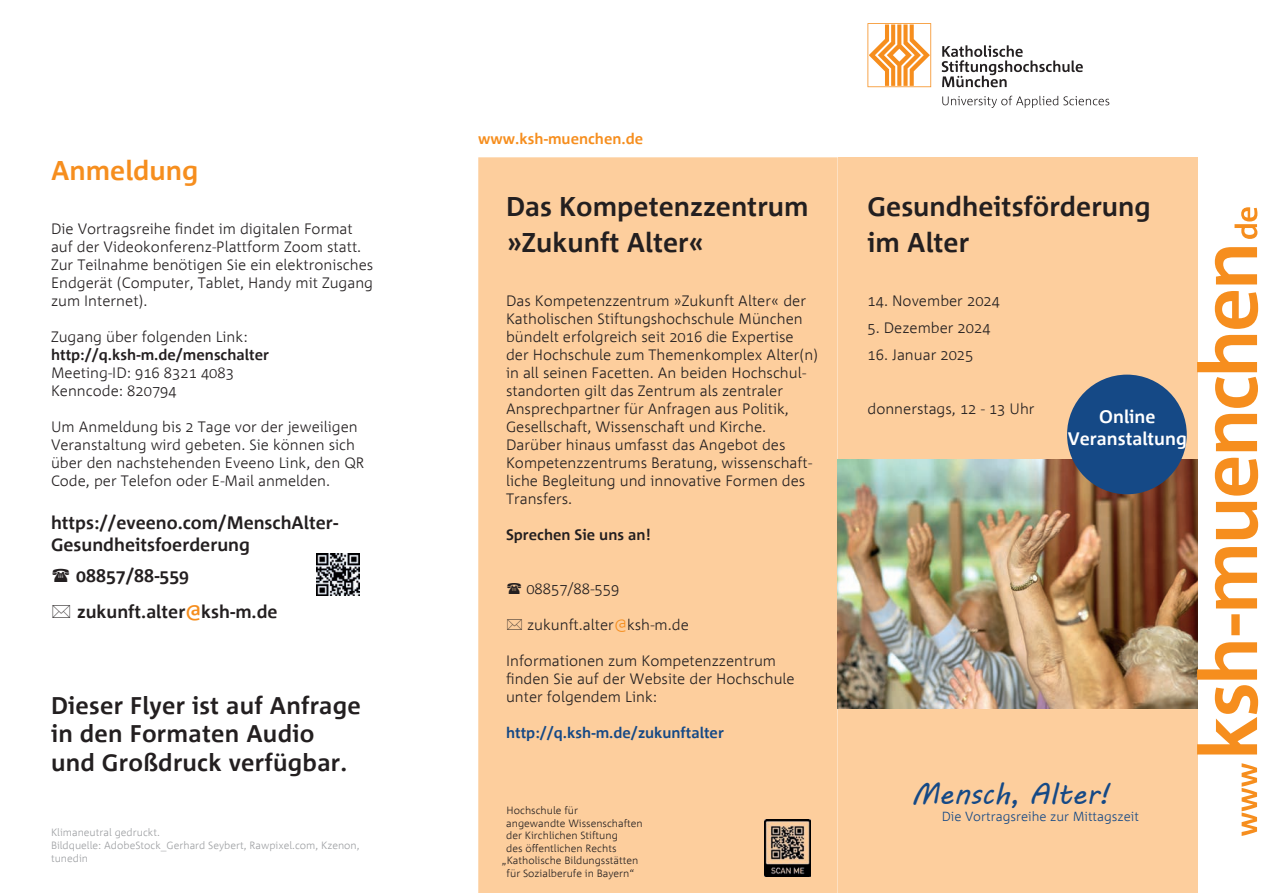
<style>
.page{position:relative;width:1263px;height:893px;background:#fff}
.page>*{position:absolute;margin:0;border:0;box-sizing:border-box;transform-origin:0 0}
.t1{font:29.55px "MV Boli";letter-spacing:-.005em;color:#154986}
.t2{font:700 27px/36px "Corpid";color:#231f20}
.t3{font:700 27px "Corpid";color:#f68e1e}
.t4{font:700 24px/28.8px "Corpid";letter-spacing:.01em;color:#231f20}
.t5{font:700 18px/36px "Corpid";color:#231f20}
.t6{font:700 18px/21.6px "Corpid";color:#fff;text-align:center}
.t7{font:300 15px/18px "Corpid";color:#231f20}
.t8{font:700 15px "Corpid";color:#231f20}
.t9{font:700 15px "Corpid";color:#154986}
.t10{font:700 15px "Corpid";color:#f68e1e}
.t11{font:300 13.05px "Corpid";color:#154986}
.t12{font:300 10.5px "Corpid";color:#231f20}
.t13{font:300 10.5px/12.6px "Corpid";color:#9d9fa2}
.s1{color:#f68e1e}
</style>
<div class="page">
<div style="left:838px;top:157px;width:359px;height:736px;background:#fdce9d"></div>
<div style="left:478px;top:157px;width:360px;height:736px;background:#fdce9d"></div>
<img style="left:838px;top:460px;width:359px;height:248px">
<svg style="left:867px;top:23px;width:64px;height:64px"></svg>
<svg style="left:942px;top:45px;width:167px;height:63px"></svg>
<svg style="left:1197px;top:207px;width:61px;height:629px"></svg>
<div style="left:1067px;top:375px;width:120px;height:119px;background:#154986;border-radius:50%"></div>
<img style="left:764px;top:819px;width:46px;height:57px">
<img style="left:317px;top:553px;width:42px;height:43px">
<svg style="left:507px;top:583px;width:14px;height:11px"></svg>
<svg style="left:507px;top:619px;width:15px;height:11px"></svg>
<h2 class="t3" style="left:51px;top:154px;width:149px">Anmeldung</h2>
<p class="t7" style="left:51px;top:219px;width:324px">Die Vortragsreihe findet im digitalen Format auf der Videokonferenz-Plattform Zoom statt.<br>Zur Teilnahme benötigen Sie ein elektronisches Endgerät (Computer, Tablet, Handy mit Zugang zum Internet).</p>
<p class="t7" style="left:51px;top:327px;width:198px">Zugang über folgenden Link:</p>
<p class="t8" style="left:51px;top:346px;width:219px">http://q.ksh-m.de/menschalter</p>
<p class="t7" style="left:51px;top:363px;width:184px">Meeting-ID: 916 8321 4083<br>Kenncode: 820794</p>
<p class="t7" style="left:51px;top:417px;width:315px">Um Anmeldung bis 2 Tage vor der jeweiligen Veranstaltung wird gebeten. Sie können sich über den nachstehenden Eveeno Link, den QR Code, per Telefon oder E-Mail anmelden.</p>
<p class="t5" style="left:51px;top:512px;width:289px;line-height:21.6px">https://eveeno.com/MenschAlter-<br>Gesundheitsfoerderung</p>
<p class="t5" style="left:76px;top:558px;width:203px">08857/88-559 zukunft.alter<span class="s1">@</span>ksh-m.de</p>
<h3 class="t4" style="left:51px;top:690px;width:311px">Dieser Flyer ist auf Anfrage in den Formaten Audio und Großdruck verfügbar.</h3>
<p class="t13" style="left:51px;top:826px;width:310px">Klimaneutral gedruckt.<br>Bildquelle: AdobeStock_Gerhard Seybert, Rawpixel.com, Kzenon, tunedin</p>
<p class="t10" style="left:478px;top:130px;width:166px">www.ksh-muenchen.de</p>
<h2 class="t2" style="left:506px;top:188px;width:304px">Das Kompetenzzentrum »Zukunft Alter«</h2>
<p class="t7" style="left:506px;top:291px;width:314px">Das Kompetenzzentrum »Zukunft Alter« der Katholischen Stiftungshochschule München bündelt erfolgreich seit 2016 die Expertise der Hochschule zum Themenkomplex Alter(n) in all seinen Facetten. An beiden Hochschul&shy;standorten gilt das Zentrum als zentraler Ansprechpartner für Anfragen aus Politik, Gesellschaft, Wissenschaft und Kirche.<br>Darüber hinaus umfasst das Angebot des Kompetenzzentrums Beratung, wissenschaft&shy;liche Begleitung und innovative Formen des Transfers.</p>
<p class="t8" style="left:506px;top:526px;width:146px">Sprechen Sie uns an!</p>
<p class="t7" style="left:526px;top:579px;width:94px">08857/88-559</p>
<p class="t7" style="left:527px;top:615px;width:163px">zukunft.alter<span class="s1">@</span>ksh-m.de</p>
<p class="t7" style="left:506px;top:651px;width:290px">Informationen zum Kompetenzzentrum finden Sie auf der Website der Hochschule unter folgendem Link:</p>
<p class="t9" style="left:506px;top:724px;width:219px">http://q.ksh-m.de/zukunftalter</p>
<p class="t12" style="left:507px;top:804px;width:73px">Hochschule für</p>
<p class="t12" style="left:506px;top:816px;width:138px">angewandte Wissenschaften</p>
<p class="t12" style="left:506px;top:829px;width:113px">der Kirchlichen Stiftung</p>
<p class="t12" style="left:506px;top:842px;width:112px">des öffentlichen Rechts</p>
<p class="t12" style="left:502px;top:854px;width:138px">„Katholische Bildungsstätten</p>
<p class="t12" style="left:507px;top:867px;width:129px">für Sozialberufe in Bayern“</p>
<h2 class="t2" style="left:867px;top:188px;width:285px">Gesundheitsförderung im Alter</h2>
<p class="t7" style="left:867px;top:291px;width:134px">14. November 2024</p>
<p class="t7" style="left:867px;top:318px;width:125px">5. Dezember 2024</p>
<p class="t7" style="left:867px;top:345px;width:107px">16. Januar 2025</p>
<p class="t7" style="left:867px;top:399px;width:169px">donnerstags, 12 - 13 Uhr</p>
<p class="t6" style="left:1068px;top:406px;width:120px">Online<br>Veranstaltung</p>
<h1 class="t1" style="left:912px;top:773px;width:200px">Mensch, Alter!</h1>
<p class="t11" style="left:942px;top:808px;width:199px">Die Vortragsreihe zur Mittagszeit</p>
</div>
